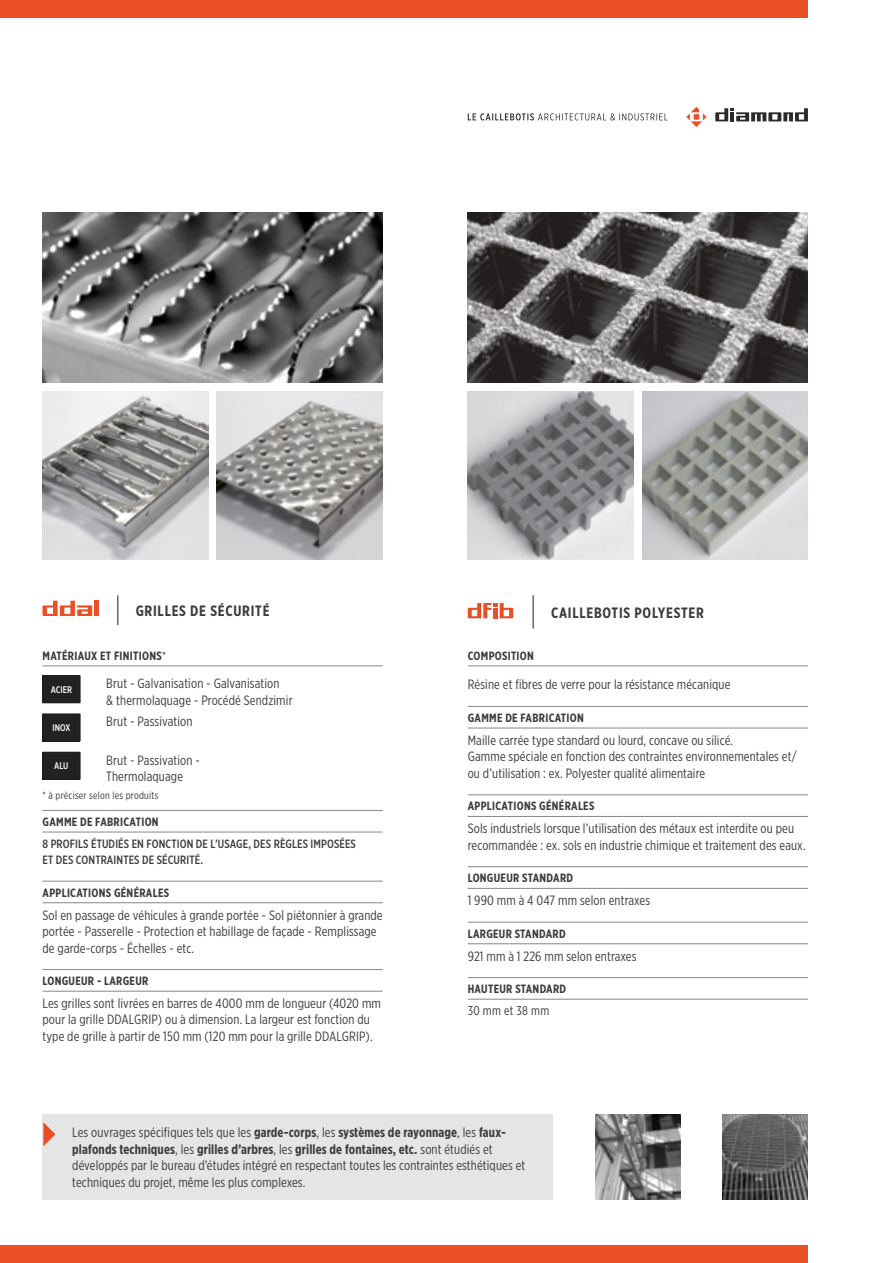
<style>
.page{position:relative;width:893px;height:1263px;background:#fff}
.page>*{position:absolute;margin:0;border:0;box-sizing:border-box;transform-origin:0 0}
.t1{font:700 15px "Gotham X Narrow";letter-spacing:.05em;color:#3c3c3b}
.t2{font:13.5px/16.5px "Gotham X Narrow";letter-spacing:.01em;color:#3c3c3b}
.t3{font:12.75px "Gotham X Narrow";letter-spacing:.025em;color:#3c3c3b}
.t4{font:700 12px "Gotham X Narrow";letter-spacing:.025em;color:#3c3c3b}
.t5{font:500 12px "Gotham X Narrow";letter-spacing:.01em;color:#3c3c3b}
.t6{font:10.5px "Gotham X Narrow";letter-spacing:.025em;color:#3c3c3b}
.t7{font:500 9.6px "Gotham X Narrow";color:#fff}
.s1{font-weight:400}
.s2{font-weight:700}
</style>
<div class="page">
<img style="left:468px;top:213px;width:340px;height:170px">
<img style="left:642px;top:391px;width:166px;height:168px">
<img style="left:43px;top:213px;width:340px;height:170px">
<img style="left:43px;top:391px;width:165px;height:168px">
<hr style="left:43px;top:666px;width:63px;height:1px;background:#878787">
<hr style="left:106px;top:666px;width:277px;height:1px;background:#878787">
<hr style="left:43px;top:810px;width:63px;height:1px;background:#878787">
<hr style="left:106px;top:810px;width:277px;height:1px;background:#878787">
<hr style="left:43px;top:832px;width:63px;height:1px;background:#878787">
<hr style="left:106px;top:832px;width:277px;height:1px;background:#878787">
<hr style="left:43px;top:881px;width:63px;height:1px;background:#878787">
<hr style="left:106px;top:881px;width:277px;height:1px;background:#878787">
<hr style="left:43px;top:902px;width:63px;height:1px;background:#878787">
<hr style="left:106px;top:902px;width:277px;height:1px;background:#878787">
<hr style="left:43px;top:969px;width:63px;height:1px;background:#878787">
<hr style="left:106px;top:969px;width:277px;height:1px;background:#878787">
<hr style="left:43px;top:991px;width:63px;height:1px;background:#878787">
<hr style="left:106px;top:991px;width:277px;height:1px;background:#878787">
<div style="left:43px;top:676px;width:37px;height:27px;background:#202120"></div>
<hr style="left:43px;top:675px;width:37px;height:1px;background:#1d1d1b">
<svg style="left:42px;top:676px;width:1px;height:27px"></svg>
<svg style="left:80px;top:676px;width:1px;height:27px"></svg>
<hr style="left:43px;top:702px;width:37px;height:1px;background:#1d1d1b">
<div style="left:43px;top:714px;width:37px;height:27px;background:#202120"></div>
<hr style="left:43px;top:714px;width:37px;height:1px;background:#1d1d1b">
<svg style="left:42px;top:714px;width:1px;height:27px"></svg>
<svg style="left:80px;top:714px;width:1px;height:27px"></svg>
<hr style="left:43px;top:741px;width:37px;height:1px;background:#1d1d1b">
<div style="left:43px;top:752px;width:37px;height:27px;background:#202120"></div>
<hr style="left:43px;top:752px;width:37px;height:1px;background:#1d1d1b">
<svg style="left:42px;top:752px;width:1px;height:27px"></svg>
<svg style="left:80px;top:752px;width:1px;height:27px"></svg>
<hr style="left:43px;top:779px;width:37px;height:1px;background:#1d1d1b">
<hr style="left:468px;top:666px;width:340px;height:1px;background:#878787">
<hr style="left:468px;top:706px;width:340px;height:1px;background:#878787">
<hr style="left:468px;top:728px;width:340px;height:1px;background:#878787">
<hr style="left:468px;top:794px;width:340px;height:1px;background:#878787">
<hr style="left:468px;top:816px;width:340px;height:1px;background:#878787">
<hr style="left:468px;top:866px;width:340px;height:1px;background:#878787">
<hr style="left:468px;top:888px;width:340px;height:1px;background:#878787">
<hr style="left:468px;top:922px;width:340px;height:1px;background:#878787">
<hr style="left:468px;top:943px;width:340px;height:1px;background:#878787">
<hr style="left:468px;top:977px;width:340px;height:1px;background:#878787">
<hr style="left:468px;top:999px;width:340px;height:1px;background:#878787">
<svg style="left:43px;top:601px;width:49px;height:15px"></svg>
<hr style="left:95px;top:601px;width:4px;height:15px;background:#e94e24">
<svg style="left:468px;top:603px;width:45px;height:15px"></svg>
<hr style="left:118px;top:595px;width:1px;height:30px;background:#1d1d1b">
<hr style="left:533px;top:595px;width:1px;height:33px;background:#1d1d1b">
<div style="left:43px;top:1114px;width:510px;height:85px;background:#e6e5e6"></div>
<svg style="left:715px;top:108px;width:93px;height:13px"></svg>
<svg style="left:686px;top:107px;width:20px;height:20px"></svg>
<svg style="left:468px;top:113px;width:200px;height:7px"></svg>
<img style="left:217px;top:391px;width:166px;height:168px">
<img style="left:468px;top:391px;width:166px;height:168px">
<img style="left:723px;top:1114px;width:85px;height:85px">
<img style="left:595px;top:1114px;width:85px;height:85px">
<svg style="left:43px;top:1122px;width:12px;height:24px"></svg>
<div style="left:0;top:0;width:808px;height:17px;background:#e94e24"></div>
<div style="left:0;top:1246px;width:808px;height:17px;background:#e94e24"></div>
<p class="t1" style="left:136px;top:602px;width:135px">GRILLES DE SÉCURITÉ</p>
<p class="t1" style="left:551px;top:603px;width:154px">CAILLEBOTIS POLYESTER</p>
<p class="t4" style="left:43px;top:648px;width:125px">MATÉRIAUX ET FINITIONS<span class="s1">*</span></p>
<p class="t7" style="left:51px;top:683px;width:23px">ACIER</p>
<p class="t2" style="left:106px;top:675px;width:175px">Brut - Galvanisation - Galvanisation</p>
<p class="t2" style="left:106px;top:691px;width:188px">&amp; thermolaquage - Procédé Sendzimir</p>
<p class="t7" style="left:53px;top:722px;width:19px">INOX</p>
<p class="t2" style="left:106px;top:713px;width:88px">Brut - Passivation</p>
<p class="t2" style="left:106px;top:751px;width:95px">Brut - Passivation -</p>
<p class="t2" style="left:106px;top:768px;width:78px">Thermolaquage</p>
<p class="t6" style="left:43px;top:789px;width:117px">* à préciser selon les produits</p>
<p class="t4" style="left:43px;top:814px;width:118px">GAMME DE FABRICATION</p>
<p class="t5" style="left:43px;top:836px;width:315px">8 PROFILS ÉTUDIÉS EN FONCTION DE L’USAGE, DES RÈGLES IMPOSÉES</p>
<p class="t5" style="left:43px;top:853px;width:162px">ET DES CONTRAINTES DE SÉCURITÉ.</p>
<p class="t4" style="left:43px;top:885px;width:128px">APPLICATIONS GÉNÉRALES</p>
<p class="t2" style="left:43px;top:906px;width:342px">Sol en passage de véhicules à grande portée - Sol piétonnier à grande portée - Passerelle - Protection et habillage de façade - Remplissage de garde-corps - Échelles - etc.</p>
<p class="t4" style="left:43px;top:973px;width:107px">LONGUEUR - LARGEUR</p>
<p class="t2" style="left:43px;top:995px;width:340px">Les grilles sont livrées en barres de 4000 mm de longueur (4020 mm pour la grille DDALGRIP) ou à dimension. La largeur est fonction du type de grille à partir de 150 mm (120 mm pour la grille DDALGRIP).</p>
<p class="t7" style="left:54px;top:760px;width:16px">ALU</p>
<p class="t4" style="left:468px;top:648px;width:68px">COMPOSITION</p>
<p class="t2" style="left:468px;top:676px;width:264px">Résine et fibres de verre pour la résistance mécanique</p>
<p class="t4" style="left:468px;top:710px;width:118px">GAMME DE FABRICATION</p>
<p class="t2" style="left:468px;top:732px;width:267px">Maille carrée type standard ou lourd, concave ou silicé.</p>
<p class="t2" style="left:468px;top:748px;width:330px">Gamme spéciale en fonction des contraintes environnementales et/ ou d’utilisation : ex. Polyester qualité alimentaire</p>
<p class="t4" style="left:468px;top:799px;width:128px">APPLICATIONS GÉNÉRALES</p>
<p class="t2" style="left:468px;top:820px;width:339px">Sols industriels lorsque l’utilisation des métaux est interdite ou peu recommandée : ex. sols en industrie chimique et traitement des eaux.</p>
<p class="t4" style="left:468px;top:871px;width:107px">LONGUEUR STANDARD</p>
<p class="t2" style="left:468px;top:892px;width:184px">1 990 mm à 4 047 mm selon entraxes</p>
<p class="t4" style="left:468px;top:926px;width:100px">LARGEUR STANDARD</p>
<p class="t2" style="left:468px;top:947px;width:170px">921 mm à 1 226 mm selon entraxes</p>
<p class="t4" style="left:468px;top:981px;width:100px">HAUTEUR STANDARD</p>
<p class="t3" style="left:468px;top:1003px;width:83px">30 mm et 38 mm</p>
<p class="t2" style="left:72px;top:1124px;width:455px">Les ouvrages spécifiques tels que les <span class="s2">garde-corps</span>, les <span class="s2">systèmes de rayonnage</span>, les <span class="s2">faux&shy;plafonds techniques</span>, les <span class="s2">grilles d’arbres</span>, les <span class="s2">grilles de fontaines, etc.</span> sont étudiés et développés par le bureau d’études intégré en respectant toutes les contraintes esthétiques et techniques du projet, même les plus complexes.</p>
</div>
